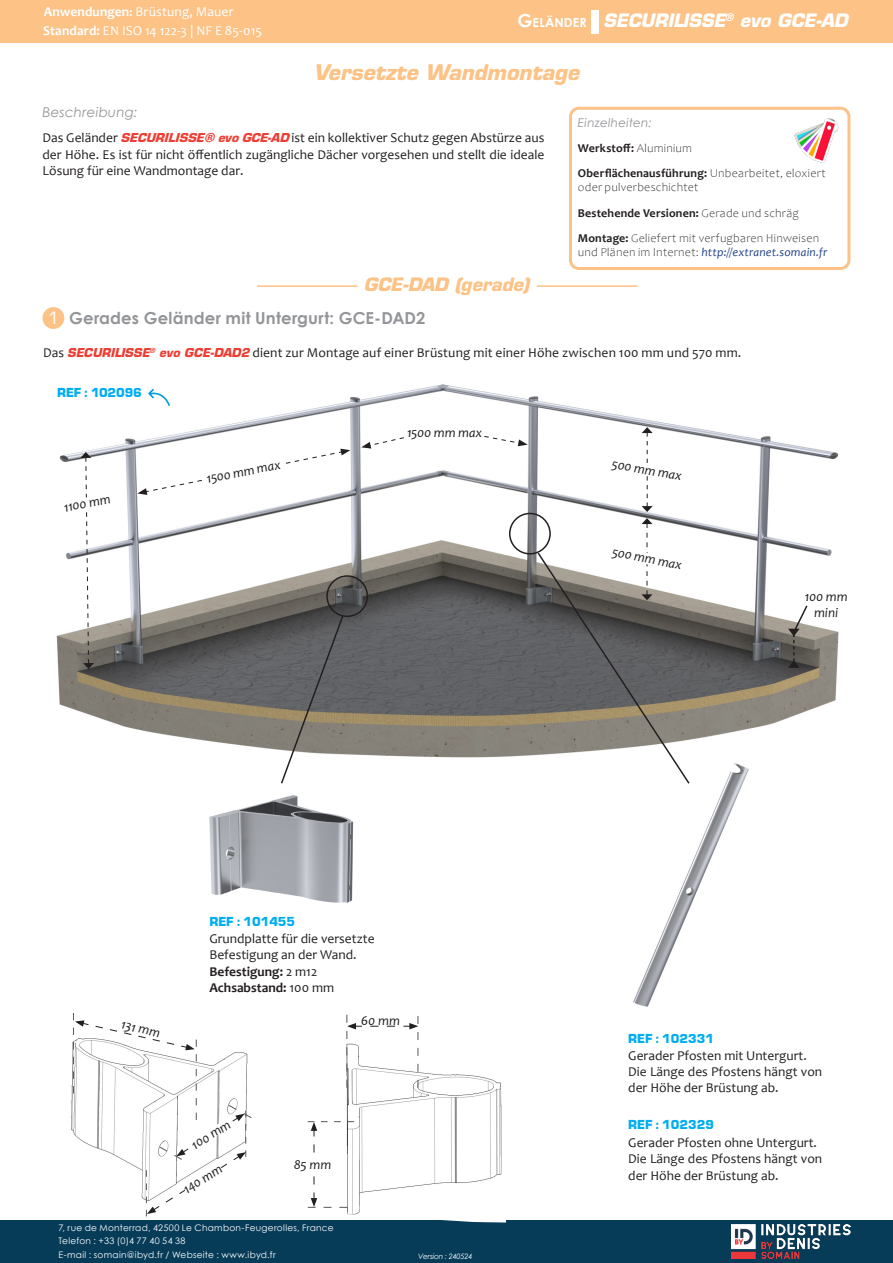
<style>
.page{position:relative;width:893px;height:1263px;background:#fff}
.page>*{position:absolute;margin:0;border:0;box-sizing:border-box;transform-origin:0 0}
.t1{font:italic 700 21px "Eurostile LT Std";color:#fcc286}
.t2{font:italic 700 18px "Eurostile LT Std";letter-spacing:-.01em;color:#fff}
.t3{font:italic 700 18px "Eurostile LT Std";color:#fcc286}
.t4{font:700 16.5px "Century Gothic";letter-spacing:.01em;color:#939598}
.t5{font:16.5px "Eurostile";color:#fff}
.t6{font:13.5px/16.2px "Candara";color:#231f20}
.t7{font:italic 13.5px/16.2px "Candara";color:#231f20;text-align:center}
.t8{font:13.5px/18.9px "Candara";letter-spacing:.01em;color:#fff}
.t9{font:900 13.5px "Eurostile Becker";color:#00aeef}
.t10{font:700 13.5px "Candara";color:#231f20}
.t11{font:italic 13.5px "Century Gothic";letter-spacing:.015em;color:#939598}
.t12{font:700 12.6px "Century Gothic";letter-spacing:.01em;color:#fff}
.t13{font:300 12px/25.2px "Candara";letter-spacing:.02em;color:#231f20}
.t14{font:700 12px/25.2px "Candara";letter-spacing:.015em;color:#231f20}
.t15{font:italic 12px "Candara";letter-spacing:.015em;color:#21428a}
.t16{font:italic 12px "Century Gothic";letter-spacing:.02em;color:#939598}
.t17{font:9px/13.5px "Century Gothic";letter-spacing:.03em;color:#fff}
.t18{font:italic 7.5px "Century Gothic";letter-spacing:-.025em;color:#fff}
.s1{font-weight:700}
.s2{font-weight:700;font-size:12px}
.s3{font-size:18px}
.s4{font-family:"Eurostile";font-weight:900;font-style:italic;color:#ee3e34}
.s5{font-weight:300}
.s6{font-weight:300;font-style:normal;color:#231f20}
.s7{font-family:"Eurostile LT Std";font-weight:700;font-style:italic;font-size:12px;color:#ee3e34}
.s8{font-weight:400}
</style>
<div class="page">
<div style="left:0;top:0;width:893px;height:43px;background:#fcc286"></div>
<div style="left:591px;top:10px;width:8px;height:23px;background:#fff"></div>
<div style="left:0;top:1220px;width:893px;height:43px;background:#073c59"></div>
<img style="left:731px;top:1224px;width:119px;height:35px">
<div style="left:569px;top:107px;width:281px;height:163px;border:3px solid #fcc286;border-radius:9px"></div>
<img style="left:794px;top:118px;width:45px;height:45px">
<hr style="left:257px;top:285px;width:101px;height:2px;background:#fcc286">
<hr style="left:537px;top:285px;width:100px;height:2px;background:#fcc286">
<img style="left:56px;top:384px;width:783px;height:374px">
<svg style="left:601px;top:427px;width:92px;height:85px"></svg>
<svg style="left:57px;top:452px;width:60px;height:217px"></svg>
<svg style="left:361px;top:428px;width:167px;height:21px"></svg>
<svg style="left:788px;top:604px;width:21px;height:64px"></svg>
<div style="left:43px;top:307px;width:21px;height:22px;background:#fcc286;border-radius:50%"></div>
<img style="left:633px;top:763px;width:116px;height:244px">
<div style="left:326px;top:575px;width:42px;height:42px;border:2px solid #231f20;border-radius:50%"></div>
<svg style="left:536px;top:518px;width:157px;height:267px"></svg>
<div style="left:509px;top:513px;width:42px;height:41px;border:2px solid #231f20;border-radius:50%"></div>
<svg style="left:280px;top:614px;width:65px;height:170px"></svg>
<img style="left:71px;top:1042px;width:2px;height:89px">
<svg style="left:73px;top:1013px;width:179px;height:203px"></svg>
<img style="left:346px;top:1031px;width:160px;height:191px">
<svg style="left:347px;top:1015px;width:72px;height:73px"></svg>
<div style="left:361px;top:1015px;width:39px;height:10px;background:#fff"></div>
<svg style="left:308px;top:1121px;width:46px;height:87px"></svg>
<img style="left:209px;top:795px;width:145px;height:108px">
<svg style="left:137px;top:449px;width:213px;height:46px"></svg>
<div style="left:407px;top:427px;width:76px;height:13px;background:#fff"></div>
<svg style="left:148px;top:387px;width:24px;height:24px"></svg>
<p class="t8" style="left:43px;top:2px;width:220px"><span class="s1">Anwendungen</span><span class="s2">:</span> Brüstung, Mauer<br><span class="s1">Standard:</span> EN ISO 14 122-3 | NF E 85-015</p>
<p class="t12" style="left:517px;top:13px;width:71px"><span class="s3">G</span>ELÄNDER</p>
<p class="t1" style="left:314px;top:59px;width:267px">Versetzte Wandmontage</p>
<h2 class="t2" style="left:603px;top:10px;width:246px">SECURILISSE<sup>®</sup> evo GCE-AD</h2>
<p class="t11" style="left:43px;top:103px;width:96px">Beschreibung:</p>
<p class="t6" style="left:43px;top:130px;width:503px;text-align:justify">Das Geländer <span class="s4">SECURILISSE® evo GCE-AD</span> ist ein kollektiver Schutz gegen Abstürze aus der Höhe. Es ist für nicht öffentlich zugängliche Dächer vorgesehen und stellt die ideale Lösung für eine Wandmontage dar.</p>
<p class="t3" style="left:364px;top:273px;width:167px">GCE-DAD (gerade)</p>
<p class="t16" style="left:578px;top:114px;width:75px">Einzelheiten:</p>
<p class="t14" style="left:578px;top:135px;width:249px">Werkstoff: <span class="s5">Aluminium<br></span>Oberflächenausführung: <span class="s5">Unbearbeitet, eloxiert</span></p>
<p class="t13" style="left:578px;top:175px;width:243px">oder pulverbeschichtet<br><span class="s1">Bestehende Versionen:</span> Gerade und schräg<br><span class="s1">Montage:</span> Geliefert mit verfugbaren Hinweisen</p>
<p class="t15" style="left:578px;top:245px;width:251px"><span class="s6">und Plänen im Internet:</span> http://extranet.somain.fr</p>
<p class="t5" style="left:48px;top:308px;width:13px">1</p>
<p class="t4" style="left:69px;top:306px;width:358px">Gerades Geländer mit Untergurt: GCE-DAD2</p>
<p class="t6" style="left:43px;top:345px;width:700px">Das <span class="s7">SECURILISSE</span><sup>®</sup> <span class="s7">evo GCE-DAD2</span> dient zur Montage auf einer Brüstung mit einer Höhe zwischen 100 mm und 570 mm.</p>
<p class="t9" style="left:57px;top:385px;width:86px">REF : 102096</p>
<p class="t7" style="left:62px;top:499px;width:49px;rotate:-11deg">1100 mm</p>
<p class="t7" style="left:205px;top:471px;width:77px;rotate:-11deg">1500 mm max</p>
<p class="t7" style="left:407px;top:424px;width:77px">1500 mm max</p>
<p class="t7" style="left:123px;top:1016px;width:41px;rotate:13deg">131 mm</p>
<p class="t9" style="left:209px;top:914px;width:87px">REF : 101455</p>
<p class="t6" style="left:209px;top:930px;width:167px">Grundplatte für die versetzte</p>
<p class="t6" style="left:209px;top:947px;width:149px">Befestigung an der Wand.</p>
<p class="t10" style="left:209px;top:963px;width:109px">Befestigung: <span class="s8">2 m12</span></p>
<p class="t10" style="left:209px;top:979px;width:126px">Achsabstand: <span class="s8">100 mm</span></p>
<p class="t7" style="left:361px;top:1012px;width:40px">60 mm</p>
<p class="t7" style="left:188px;top:1139px;width:45px;rotate:-32deg">100 mm</p>
<p class="t7" style="left:180px;top:1183px;width:44px;rotate:-32deg">140 mm</p>
<p class="t7" style="left:294px;top:1156px;width:39px">85 mm</p>
<p class="t17" style="left:58px;top:1221px;width:277px">7, rue de Monterrad, 42500 Le Chambon-Feugerolles, France<br>Telefon : +33 (0)4 77 40 54 38<br>E-mail : somain@ibyd.fr / Webseite : www.ibyd.fr</p>
<p class="t18" style="left:418px;top:1250px;width:56px">Version : 240524</p>
<p class="t7" style="left:613px;top:456px;width:72px;rotate:10deg">500 mm max</p>
<p class="t7" style="left:614px;top:543px;width:72px;rotate:11deg">500 mm max</p>
<p class="t7" style="left:805px;top:588px;width:44px">100 mm mini</p>
<p class="t9" style="left:628px;top:1030px;width:87px">REF : 102331</p>
<p class="t6" style="left:628px;top:1047px;width:180px">Gerader Pfosten mit Untergurt.</p>
<p class="t6" style="left:628px;top:1063px;width:195px">Die Länge des Pfostens hängt von der Höhe der Brüstung ab.</p>
<p class="t9" style="left:628px;top:1117px;width:87px">REF : 102329</p>
<p class="t6" style="left:628px;top:1134px;width:190px">Gerader Pfosten ohne Untergurt.</p>
<p class="t6" style="left:628px;top:1151px;width:195px">Die Länge des Pfostens hängt von der Höhe der Brüstung ab.</p>
</div>
